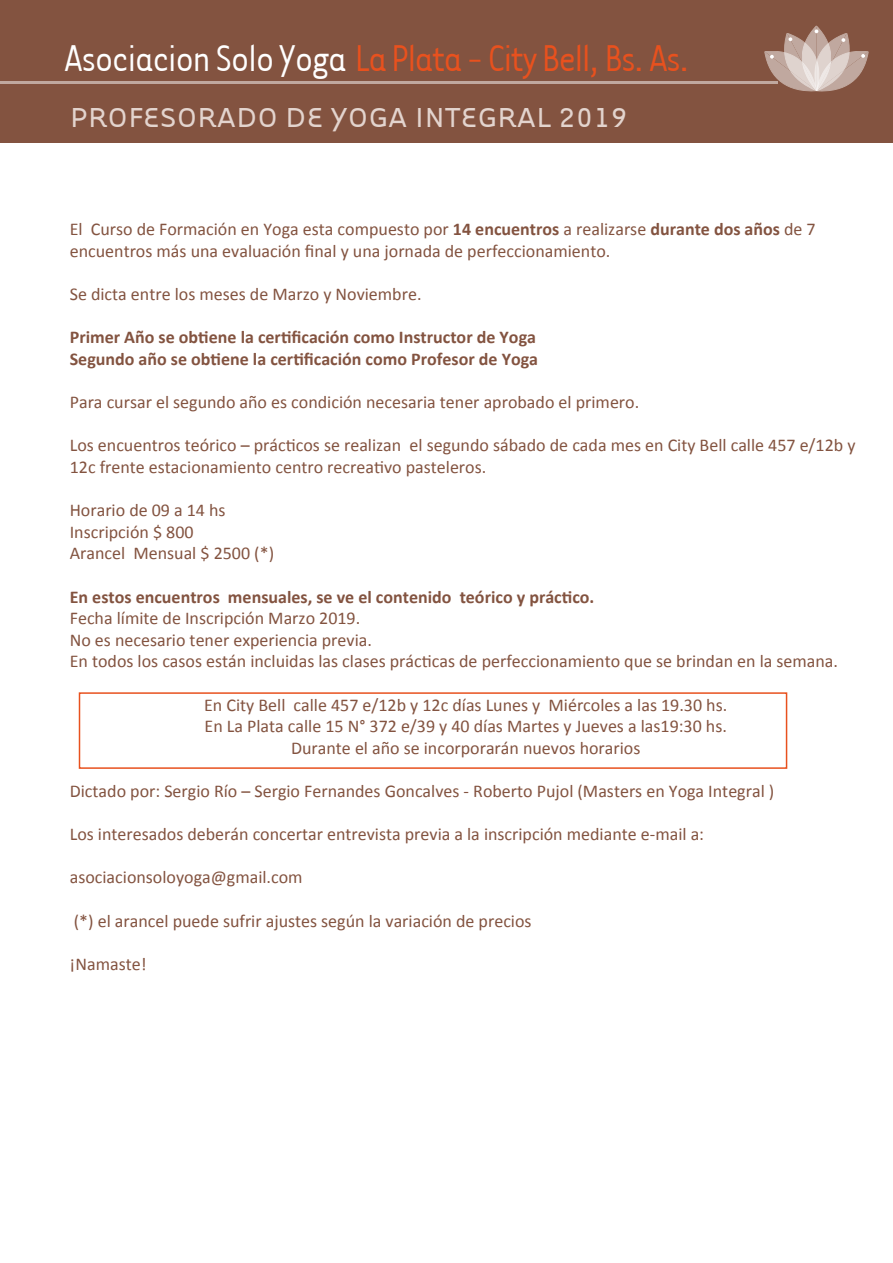
<style>
.page{position:relative;width:893px;height:1263px;background:#fff}
.page>*{position:absolute;margin:0;border:0;box-sizing:border-box;transform-origin:0 0}
.t1{font:42.45px "Tarzana Narrow";letter-spacing:-.04em;color:#e8511e}
.t2{font:31.2px "Tarzana Wide";color:#e3d4ce}
.t3{font:18px/21.6px "Calibri";color:#835340}
.t4{font:700 18px/21.6px "Calibri";color:#835340}
.s1{color:#fff}
.s2{font-weight:700}
</style>
<div class="page">
<div style="left:0;top:0;width:893px;height:117px;background:#835340"></div>
<div style="left:0;top:91px;width:893px;height:51px;background:#835340"></div>
<hr style="left:0;top:81px;width:777px;height:2px;background:#fff">
<svg style="left:765px;top:26px;width:103px;height:65px"></svg>
<div style="left:79px;top:692px;width:708px;height:77px;border:2px solid #e8511e"></div>
<h1 class="t1" style="left:64px;top:32px;width:628px"><span class="s1">Asociacion Solo Yoga</span> La Plata - City Bell, Bs. As.</h1>
<h2 class="t2" style="left:70px;top:98px;width:560px">PROFESORADO DE YOGA INTEGRAL 2019</h2>
<p class="t3" style="left:70px;top:219px;width:747px">El Curso de Formación en Yoga esta compuesto por <span class="s2">14 encuentros</span> a realizarse <span class="s2">durante dos años</span> de 7 encuentros más una evaluación final y una jornada de perfeccionamiento.</p>
<p class="t3" style="left:70px;top:283px;width:353px">Se dicta entre los meses de Marzo y Noviembre.</p>
<p class="t4" style="left:70px;top:327px;width:470px">Primer Año se obtiene la certificación como Instructor de Yoga<br>Segundo año se obtiene la certificación como Profesor de Yoga</p>
<p class="t3" style="left:70px;top:391px;width:571px">Para cursar el segundo año es condición necesaria tener aprobado el primero.</p>
<p class="t3" style="left:70px;top:435px;width:787px">Los encuentros teórico – prácticos se realizan el segundo sábado de cada mes en City Bell calle 457 e/12b y<br>12c frente estacionamiento centro recreativo pasteleros.</p>
<p class="t3" style="left:70px;top:499px;width:206px">Horario de 09 a 14 hs<br>Inscripción $ 800<br>Arancel Mensual $ 2500 (*)</p>
<p class="t4" style="left:70px;top:586px;width:526px">En estos encuentros mensuales, se ve el contenido teórico y práctico.</p>
<p class="t3" style="left:70px;top:607px;width:770px">Fecha límite de Inscripción Marzo 2019.<br>No es necesario tener experiencia previa.<br>En todos los casos están incluidas las clases prácticas de perfeccionamiento que se brindan en la semana.</p>
<p class="t3" style="left:204px;top:694px;width:525px;text-align:center">En City Bell calle 457 e/12b y 12c días Lunes y Miércoles a las 19.30 hs.<br>En La Plata calle 15 N° 372 e/39 y 40 días Martes y Jueves a las19:30 hs.<br>Durante el año se incorporarán nuevos horarios</p>
<p class="t3" style="left:70px;top:780px;width:706px">Dictado por: Sergio Río – Sergio Fernandes Goncalves - Roberto Pujol (Masters en Yoga Integral )</p>
<p class="t3" style="left:70px;top:823px;width:636px">Los interesados deberán concertar entrevista previa a la inscripción mediante e-mail a:</p>
<p class="t3" style="left:70px;top:867px;width:234px">asociacionsoloyoga@gmail.com</p>
<p class="t3" style="left:74px;top:910px;width:459px">(*) el arancel puede sufrir ajustes según la variación de precios</p>
<p class="t3" style="left:70px;top:953px;width:79px">¡Namaste!</p>
</div>
